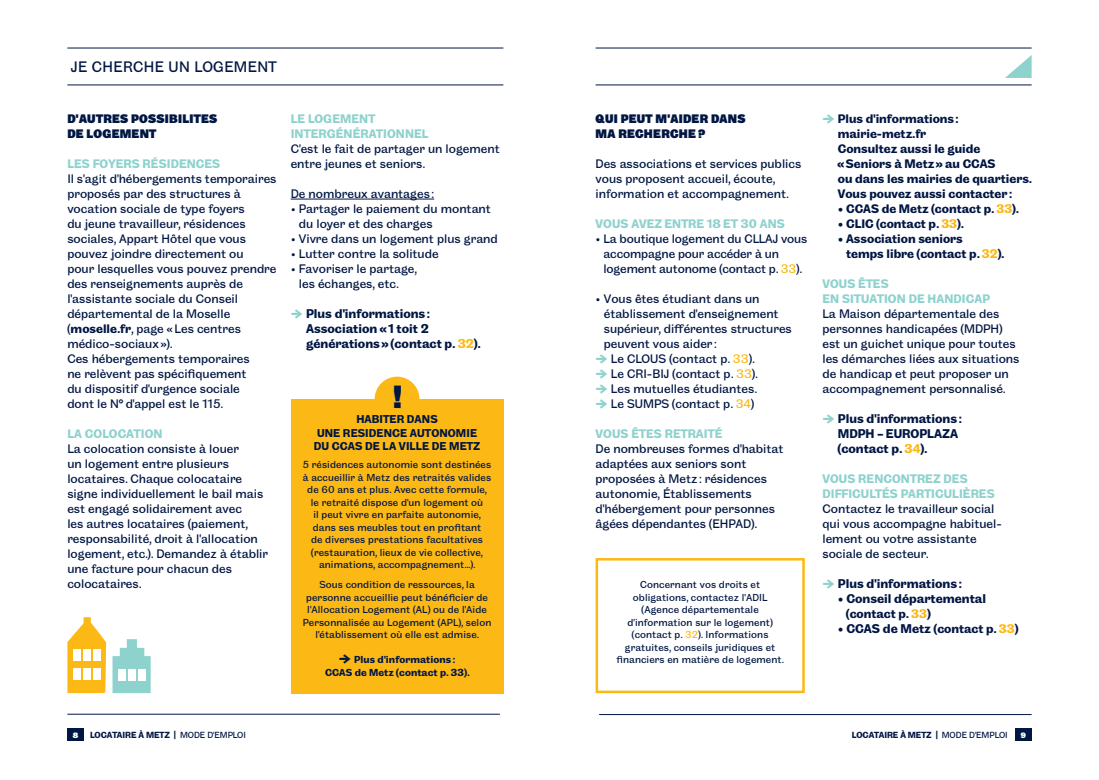
<style>
.page{position:relative;width:1099px;height:780px;background:#fff}
.page>*{position:absolute;margin:0;border:0;box-sizing:border-box;transform-origin:0 0}
.t1{font:15px "Grotesque 6";letter-spacing:.025em;color:#001643}
.t2{font:700 12.5px/15px "Grotesque 6";color:#001643}
.t3{font:12.25px/15px "Grotesque 6";color:#001643}
.t4{font:700 12.25px/15px "Grotesque 6";color:#001643}
.t5{font:700 12.25px/15px "Grotesque 6";letter-spacing:.01em;color:#8dd2cd}
.t6{font:900 12.25px/15px "Grotesque 6";letter-spacing:.025em;color:#001643}
.t7{font:700 11.25px/13.8px "Grotesque 6";letter-spacing:.01em;color:#001643;text-align:center}
.t8{font:10px/12.5px "Grotesque 6";letter-spacing:.01em;color:#001643;text-align:center}
.t9{font:700 10px/12.5px "Grotesque 6";letter-spacing:.01em;color:#001643;text-align:center}
.t10{font:700 8.75px "Grotesque 6";color:#001643}
.t11{font:900 7.5px "Grotesque 6";color:#fff}
.s1{font-weight:700}
.s2{font-size:15px;color:#8dd2cd}
.s3{color:#fcb814}
.s4{font-size:15px}
.s5{font-weight:700;font-size:15px;color:#8dd2cd}
.s6{font-size:12.25px}
.s7{font-size:12.25px;color:#fcb814}
.s8{font-weight:400}
</style>
<div class="page">
<hr style="left:67px;top:48px;width:436px;height:1px;background:#001643">
<hr style="left:595px;top:48px;width:436px;height:1px;background:#001643">
<hr style="left:67px;top:85px;width:436px;height:1px;background:#001643">
<hr style="left:595px;top:85px;width:436px;height:1px;background:#001643">
<div style="left:67px;top:728px;width:17px;height:13px;background:#001643"></div>
<div style="left:1015px;top:728px;width:16px;height:13px;background:#001643"></div>
<hr style="left:67px;top:714px;width:433px;height:1px;background:#001643">
<hr style="left:599px;top:714px;width:432px;height:1px;background:#001643">
<div style="left:291px;top:399px;width:212px;height:294px;background:#fcb814"></div>
<div style="left:374px;top:376px;width:45px;height:45px;background:#fcb814;border-radius:50%"></div>
<hr style="left:291px;top:199px;width:143px;height:1px;background:#001643">
<div style="left:595px;top:558px;width:209px;height:135px;border:2px solid #fcb814"></div>
<svg style="left:67px;top:617px;width:39px;height:76px"></svg>
<div style="left:73px;top:649px;width:8px;height:11px;background:#fff"></div>
<div style="left:83px;top:649px;width:8px;height:11px;background:#fff"></div>
<div style="left:93px;top:649px;width:8px;height:11px;background:#fff"></div>
<div style="left:93px;top:668px;width:8px;height:12px;background:#fff"></div>
<div style="left:83px;top:668px;width:8px;height:12px;background:#fff"></div>
<div style="left:73px;top:668px;width:8px;height:12px;background:#fff"></div>
<svg style="left:112px;top:639px;width:39px;height:54px"></svg>
<div style="left:138px;top:669px;width:8px;height:12px;background:#fff"></div>
<div style="left:128px;top:669px;width:8px;height:12px;background:#fff"></div>
<div style="left:118px;top:669px;width:7px;height:12px;background:#fff"></div>
<svg style="left:1005px;top:55px;width:26px;height:23px"></svg>
<p class="t1" style="left:71px;top:58px;width:207px">JE CHERCHE UN LOGEMENT</p>
<p class="t6" style="left:67px;top:111px;width:151px">D’AUTRES POSSIBILITES<br>DE LOGEMENT</p>
<p class="t5" style="left:67px;top:155px;width:154px">LES FOYERS RÉSIDENCES</p>
<p class="t3" style="left:67px;top:171px;width:211px">Il s’agit d’hébergements temporaires proposés par des structures à vocation sociale de type foyers<br>du jeune travailleur, résidences sociales, Appart Hôtel que vous pouvez joindre directement ou<br>pour lesquelles vous pouvez prendre des renseignements auprès de l’assistante sociale du Conseil départemental de la Moselle (<span class="s1">moselle.fr</span>, page «Les centres médico-sociaux»).<br>Ces hébergements temporaires<br>ne relèvent pas spécifiquement<br>du dispositif d’urgence sociale<br>dont le N° d’appel est le 115.</p>
<p class="t5" style="left:67px;top:425px;width:97px">LA COLOCATION</p>
<p class="t3" style="left:67px;top:441px;width:202px">La colocation consiste à louer<br>un logement entre plusieurs locataires. Chaque colocataire signe individuellement le bail mais est engagé solidairement avec<br>les autres locataires (paiement, responsabilité, droit à l’allocation logement, etc.). Demandez à établir une facture pour chacun des colocataires.</p>
<p class="t5" style="left:291px;top:110px;width:139px">LE LOGEMENT<br>INTERGÉNÉRATIONNEL</p>
<p class="t3" style="left:291px;top:141px;width:211px">C’est le fait de partager un logement entre jeunes et seniors.</p>
<p class="t3" style="left:291px;top:186px;width:145px">De nombreux avantages:</p>
<p class="t3" style="left:299px;top:201px;width:193px;text-indent:-8px">• Partager le paiement du montant du loyer et des charges</p>
<p class="t3" style="left:291px;top:231px;width:209px">• Vivre dans un logement plus grand</p>
<p class="t3" style="left:291px;top:246px;width:149px">• Lutter contre la solitude</p>
<p class="t3" style="left:299px;top:261px;width:119px;text-indent:-8px">• Favoriser le partage, les échanges, etc.</p>
<p class="t2" style="left:306px;top:305px;width:176px;text-indent:-15px"><span class="s2">--&gt;</span> Plus d’informations:<br>Association «1 toit 2 générations» (contact p. <span class="s3">32</span>).</p>
<p class="t7" style="left:314px;top:411px;width:168px">HABITER DANS<br>UNE RESIDENCE AUTONOMIE<br>DU CCAS DE LA VILLE DE METZ</p>
<p class="t8" style="left:303px;top:458px;width:190px">5 résidences autonomie sont destinées à accueillir à Metz des retraités valides de 60 ans et plus. Avec cette formule, le retraité dispose d’un logement où<br>il peut vivre en parfaite autonomie, dans ses meubles tout en profitant<br>de diverses prestations facultatives (restauration, lieux de vie collective, animations, accompagnement…).</p>
<p class="t8" style="left:303px;top:578px;width:190px">Sous condition de ressources, la personne accueillie peut bénéficier de l’Allocation Logement (AL) ou de l’Aide Personnalisée au Logement (APL), selon l’établissement où elle est admise.</p>
<p class="t9" style="left:325px;top:652px;width:146px"><span class="s4">--&gt;</span> Plus d’informations :<br>CCAS de Metz (contact p. 33).</p>
<p class="t6" style="left:595px;top:111px;width:151px">QUI PEUT M’AIDER DANS<br>MA RECHERCHE ?</p>
<p class="t3" style="left:595px;top:156px;width:207px">Des associations et services publics vous proposent accueil, écoute, information et accompagnement.</p>
<p class="t5" style="left:595px;top:215px;width:191px">VOUS AVEZ ENTRE 18 ET 30 ANS</p>
<p class="t3" style="left:603px;top:231px;width:205px;text-indent:-8px">• La boutique logement du CLLAJ vous accompagne pour accéder à un logement autonome (contact p. <span class="s3">33</span>).</p>
<p class="t3" style="left:595px;top:291px;width:165px">• Vous êtes étudiant dans un</p>
<p class="t3" style="left:604px;top:306px;width:176px">établissement d’enseignement</p>
<p class="t3" style="left:604px;top:321px;width:189px">supérieur, différentes structures</p>
<p class="t3" style="left:604px;top:336px;width:114px">peuvent vous aider :</p>
<p class="t3" style="left:595px;top:351px;width:160px"><span class="s5">--&gt;</span> Le CLOUS (contact p. <span class="s3">33</span>).</p>
<p class="t3" style="left:595px;top:366px;width:163px"><span class="s5">--&gt;</span> Le CRI-BIJ (contact p. <span class="s3">33</span>).</p>
<p class="t3" style="left:595px;top:381px;width:163px"><span class="s5">--&gt;</span> Les mutuelles étudiantes.</p>
<p class="t3" style="left:595px;top:396px;width:160px"><span class="s5">--&gt;</span> Le SUMPS (contact p. <span class="s3">34</span>)</p>
<p class="t5" style="left:595px;top:425px;width:128px">VOUS ÊTES RETRAITÉ</p>
<p class="t3" style="left:595px;top:441px;width:189px">De nombreuses formes d’habitat adaptées aux seniors sont proposées à Metz: résidences autonomie, Établissements d’hébergement pour personnes âgées dépendantes (EHPAD).</p>
<p class="t8" style="left:616px;top:578px;width:169px">Concernant vos droits et obligations, contactez l’ADIL (Agence départementale d’information sur le logement) (contact p. <span class="s3">32</span>). Informations gratuites, conseils juridiques et financiers en matière de logement.</p>
<p class="t4" style="left:837px;top:110px;width:196px;text-indent:-15px"><span class="s2">--&gt;</span> Plus d’informations: mairie-metz.fr<br>Consultez aussi le guide «Seniors à Metz» au CCAS<br>ou dans les mairies de quartiers.<br>Vous pouvez aussi contacter :</p>
<p class="t4" style="left:837px;top:200px;width:183px">• CCAS de Metz (contact p. <span class="s3">33</span>).</p>
<p class="t4" style="left:837px;top:215px;width:127px">• CLIC (contact p. <span class="s3">33</span>).</p>
<p class="t4" style="left:846px;top:230px;width:160px;text-indent:-8px">• Association seniors<br>temps libre (contact p. <span class="s3">32</span>).</p>
<p class="t5" style="left:822px;top:275px;width:169px">VOUS ÊTES<br>EN SITUATION DE HANDICAP</p>
<p class="t3" style="left:822px;top:306px;width:198px">La Maison départementale des personnes handicapées (MDPH) est un guichet unique pour toutes les démarches liées aux situations de handicap et peut proposer un accompagnement personnalisé.</p>
<p class="t2" style="left:837px;top:410px;width:125px;text-indent:-15px"><span class="s2">--&gt;</span> Plus d’informations:<br>MDPH – EUROPLAZA (contact p. <span class="s3">34</span>).</p>
<p class="t5" style="left:822px;top:470px;width:174px">VOUS RENCONTREZ DES<br>DIFFICULTÉS PARTICULIÈRES</p>
<p class="t3" style="left:822px;top:501px;width:181px">Contactez le travailleur social qui vous accompagne habituel&shy;lement ou votre assistante sociale de secteur.</p>
<p class="t2" style="left:822px;top:575px;width:141px"><span class="s2">--&gt;</span> Plus d’informations:</p>
<p class="t2" style="left:837px;top:590px;width:150px">• Conseil départemental</p>
<p class="t4" style="left:846px;top:605px;width:86px">(contact p. <span class="s3">33</span>)</p>
<p class="t2" style="left:837px;top:620px;width:182px">• CCAS de Metz <span class="s6">(contact p.</span> <span class="s7">33</span><span class="s6">)</span></p>
<p class="t11" style="left:73px;top:731px;width:7px">8</p>
<p class="t10" style="left:90px;top:728px;width:157px">LOCATAIRE À METZ | <span class="s8">MODE D’EMPLOI</span></p>
<p class="t10" style="left:851px;top:728px;width:157px">LOCATAIRE À METZ | <span class="s8">MODE D’EMPLOI</span></p>
<p class="t11" style="left:1020px;top:730px;width:7px">9</p>
</div>
